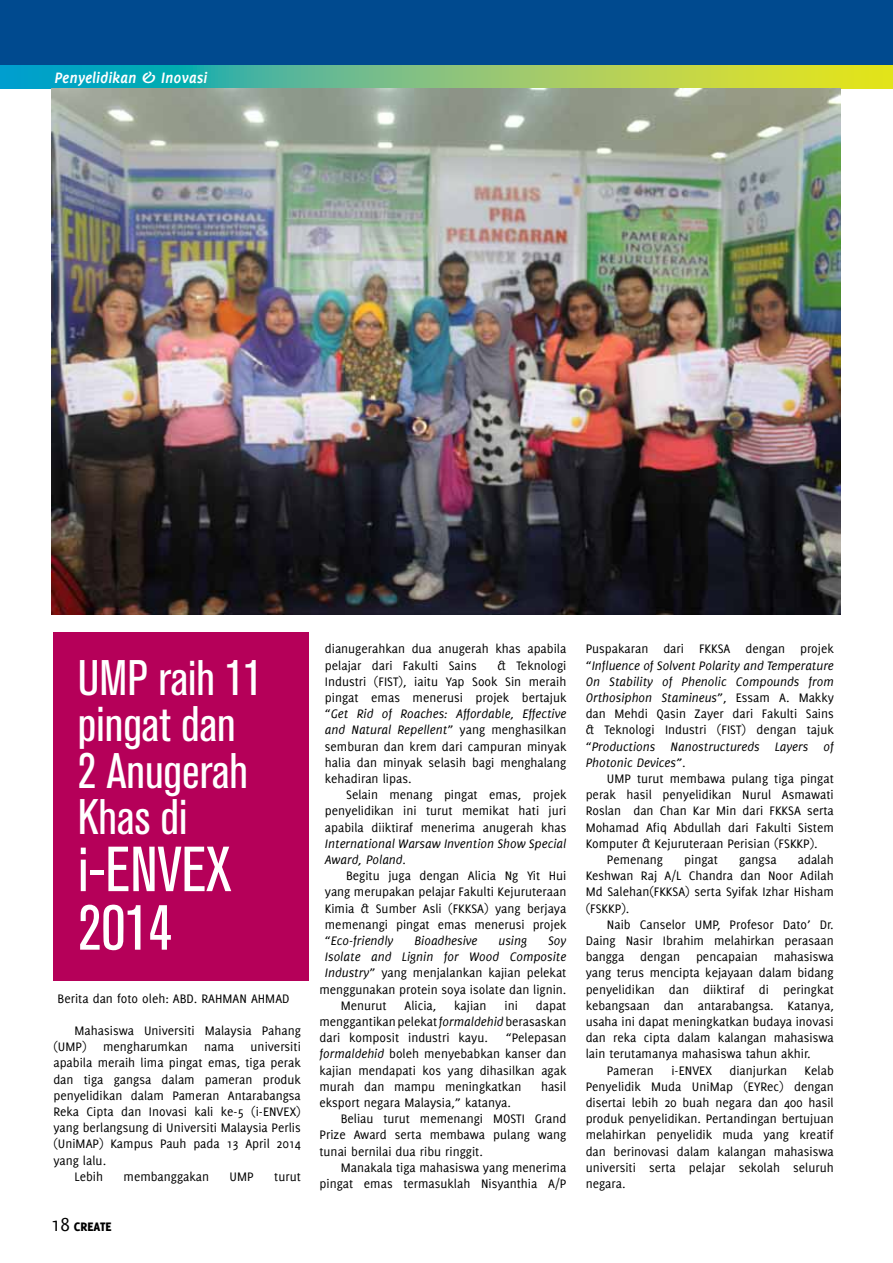
<style>
.page{position:relative;width:893px;height:1263px;background:#fff}
.page>*{position:absolute;margin:0;border:0;box-sizing:border-box;transform-origin:0 0}
.t1{font:condensed 63px/58.5px "Akzidenz Grotesk BQ";color:#fff}
.t2{font:condensed 49.5px/46.5px "Akzidenz Grotesk BQ";color:#fff}
.t3{font:italic 700 16.5px "Delicious";color:#fff}
.t4{font:13.5px/16.2px "Delicious";color:#000;text-align:justify}
.t5{font:italic 13.5px/16.2px "Delicious";color:#000}
.t6{font:800 13.5px "Delicious";color:#000}
.s1{font-weight:400;font-size:21px}
.s2{font-style:italic}
.s3{font-style:normal}
</style>
<div class="page">
<div style="left:0;top:0;width:893px;height:69px;background:#004a8f"></div>
<svg style="left:0;top:66px;width:893px;height:22px;background:#79c278"></svg>
<div style="left:53px;top:632px;width:256px;height:348px;background:#b50059"></div>
<img style="left:52px;top:88px;width:788px;height:526px">
<p class="t3" style="left:54px;top:68px;width:154px">Penyelidikan &amp; Inovasi</p>
<h2 class="t2" style="left:78px;top:655px;width:186px">UMP raih 11 pingat dan<br>2 Anugerah<br>Khas di</h2>
<h1 class="t1" style="left:78px;top:841px;width:155px">i-ENVEX<br>2014</h1>
<p class="t4" style="left:58px;top:990px;width:233px">Berita dan foto oleh: ABD. RAHMAN AHMAD</p>
<p class="t4" style="left:75px;top:1022px;width:228px">Mahasiswa Universiti Malaysia Pahang</p>
<p class="t4" style="left:53px;top:1038px;width:249px">(UMP) mengharumkan nama universiti</p>
<p class="t4" style="left:53px;top:1055px;width:249px">apabila meraih lima pingat emas, tiga perak</p>
<p class="t4" style="left:53px;top:1071px;width:249px">dan tiga gangsa dalam pameran produk</p>
<p class="t4" style="left:53px;top:1087px;width:249px">penyelidikan dalam Pameran Antarabangsa</p>
<p class="t4" style="left:53px;top:1103px;width:249px">Reka Cipta dan Inovasi kali ke-5 (i-ENVEX)</p>
<p class="t4" style="left:53px;top:1119px;width:249px">yang berlangsung di Universiti Malaysia Perlis</p>
<p class="t4" style="left:53px;top:1136px;width:249px">(UniMAP) Kampus Pauh pada 13 April 2014</p>
<p class="t4" style="left:53px;top:1152px;width:54px">yang lalu.</p>
<p class="t4" style="left:75px;top:1168px;width:30px">Lebih</p>
<p class="t4" style="left:124px;top:1168px;width:87px">membanggakan</p>
<p class="t4" style="left:230px;top:1168px;width:26px">UMP</p>
<p class="t4" style="left:274px;top:1168px;width:28px">turut</p>
<p class="t6" style="left:51px;top:1218px;width:62px"><span class="s1">18</span> CREATE</p>
<p class="t4" style="left:325px;top:641px;width:243px">dianugerahkan dua anugerah khas apabila pelajar dari Fakulti Sains</p>
<p class="t4" style="left:325px;top:657px;width:243px;text-indent:173px">&amp; Teknologi Industri (FIST), iaitu Yap Sook Sin meraih pingat emas menerusi projek bertajuk “<span class="s2">Get Rid of Roaches: Affordable, Effective and Natural Repellent</span>” yang menghasilkan semburan dan krem dari campuran minyak halia dan minyak selasih bagi menghalang kehadiran lipas.</p>
<p class="t4" style="left:325px;top:786px;width:243px;text-indent:21px">Selain menang pingat emas, projek penyelidikan ini turut memikat hati juri apabila diiktiraf menerima anugerah khas</p>
<p class="t5" style="left:325px;top:835px;width:243px">International Warsaw Invention Show Special<br>Award, Poland.</p>
<p class="t4" style="left:325px;top:867px;width:243px;text-indent:21px">Begitu juga dengan Alicia Ng Yit Hui yang merupakan pelajar Fakulti Kejuruteraan Kimia &amp; Sumber Asli (FKKSA) yang berjaya memenangi pingat emas menerusi projek “<span class="s2">Eco-friendly</span></p>
<p class="t5" style="left:414px;top:932px;width:64px">Bioadhesive</p>
<p class="t5" style="left:499px;top:932px;width:30px">using</p>
<p class="t5" style="left:548px;top:932px;width:20px">Soy</p>
<p class="t5" style="left:325px;top:949px;width:243px">Isolate and Lignin for Wood Composite</p>
<p class="t4" style="left:325px;top:965px;width:243px"><span class="s2">Industry</span>” yang menjalankan kajian pelekat</p>
<p class="t4" style="left:319px;top:981px;width:248px">menggunakan protein soya isolate dan lignin.</p>
<p class="t4" style="left:341px;top:997px;width:47px">Menurut</p>
<p class="t4" style="left:404px;top:997px;width:33px">Alicia,</p>
<p class="t4" style="left:454px;top:997px;width:34px">kajian</p>
<p class="t4" style="left:504px;top:997px;width:15px">ini</p>
<p class="t4" style="left:319px;top:997px;width:248px;text-indent:216px">dapat menggantikan pelekat <span class="s2">formaldehid</span> berasaskan dari komposit industri kayu.</p>
<p class="t4" style="left:319px;top:1029px;width:248px;text-indent:186px">“Pelepasan <span class="s2">formaldehid</span> boleh menyebabkan kanser dan kajian mendapati kos yang dihasilkan agak murah dan mampu meningkatkan</p>
<p class="t4" style="left:541px;top:1078px;width:27px">hasil</p>
<p class="t4" style="left:319px;top:1094px;width:193px">eksport negara Malaysia,” katanya.</p>
<p class="t4" style="left:341px;top:1110px;width:227px">Beliau turut memenangi MOSTI Grand</p>
<p class="t4" style="left:319px;top:1127px;width:248px">Prize Award serta membawa pulang wang</p>
<p class="t4" style="left:319px;top:1143px;width:165px">tunai bernilai dua ribu ringgit.</p>
<p class="t4" style="left:341px;top:1159px;width:227px">Manakala tiga mahasiswa yang menerima</p>
<p class="t4" style="left:319px;top:1175px;width:248px">pingat emas termasuklah Nisyanthia A/P</p>
<p class="t5" style="left:586px;top:641px;width:250px;text-align:justify"><span class="s3">Puspakaran dari FKKSA dengan projek “</span>Influence of Solvent Polarity and Temperature On Stability of Phenolic Compounds from Orthosiphon Stamineus<span class="s3">”, Essam A. Makky dan Mehdi Qasin Zayer dari Fakulti Sains &amp; Teknologi Industri (FIST) dengan tajuk “</span>Productions Nanostructureds Layers of Photonic Devices”<span class="s3">.</span></p>
<p class="t4" style="left:607px;top:770px;width:228px">UMP turut membawa pulang tiga pingat</p>
<p class="t4" style="left:586px;top:786px;width:250px">perak hasil penyelidikan Nurul Asmawati</p>
<p class="t4" style="left:586px;top:803px;width:250px">Roslan dan Chan Kar Min dari FKKSA serta</p>
<p class="t4" style="left:586px;top:819px;width:250px">Mohamad Afiq Abdullah dari Fakulti Sistem</p>
<p class="t4" style="left:586px;top:835px;width:234px">Komputer &amp; Kejuruteraan Perisian (FSKKP).</p>
<p class="t4" style="left:607px;top:851px;width:58px">Pemenang</p>
<p class="t4" style="left:684px;top:851px;width:35px">pingat</p>
<p class="t4" style="left:739px;top:851px;width:39px">gangsa</p>
<p class="t4" style="left:586px;top:851px;width:250px;text-indent:212px">adalah Keshwan Raj A/L Chandra dan Noor Adilah Md Salehan(FKKSA) serta Syifak Izhar Hisham (FSKKP).</p>
<p class="t4" style="left:607px;top:916px;width:228px">Naib Canselor UMP, Profesor Dato’ Dr.</p>
<p class="t4" style="left:586px;top:932px;width:250px">Daing Nasir Ibrahim melahirkan perasaan</p>
<p class="t4" style="left:586px;top:948px;width:250px">bangga dengan pencapaian mahasiswa</p>
<p class="t4" style="left:586px;top:965px;width:250px">yang terus mencipta kejayaan dalam bidang</p>
<p class="t4" style="left:586px;top:981px;width:250px">penyelidikan dan diiktiraf di peringkat</p>
<p class="t4" style="left:586px;top:997px;width:250px">kebangsaan dan antarabangsa. Katanya,</p>
<p class="t4" style="left:586px;top:1013px;width:250px">usaha ini dapat meningkatkan budaya inovasi</p>
<p class="t4" style="left:586px;top:1029px;width:250px">dan reka cipta dalam kalangan mahasiswa</p>
<p class="t4" style="left:586px;top:1046px;width:226px">lain terutamanya mahasiswa tahun akhir.</p>
<p class="t4" style="left:607px;top:1062px;width:48px">Pameran</p>
<p class="t4" style="left:671px;top:1062px;width:42px">i-ENVEX</p>
<p class="t4" style="left:729px;top:1062px;width:59px">dianjurkan</p>
<p class="t4" style="left:586px;top:1062px;width:250px;text-indent:219px">Kelab Penyelidik Muda UniMap (EYRec) dengan disertai lebih 20 buah negara dan 400 hasil produk penyelidikan. Pertandingan bertujuan melahirkan penyelidik muda yang kreatif dan berinovasi dalam kalangan mahasiswa universiti serta pelajar sekolah seluruh negara.</p>
</div>
